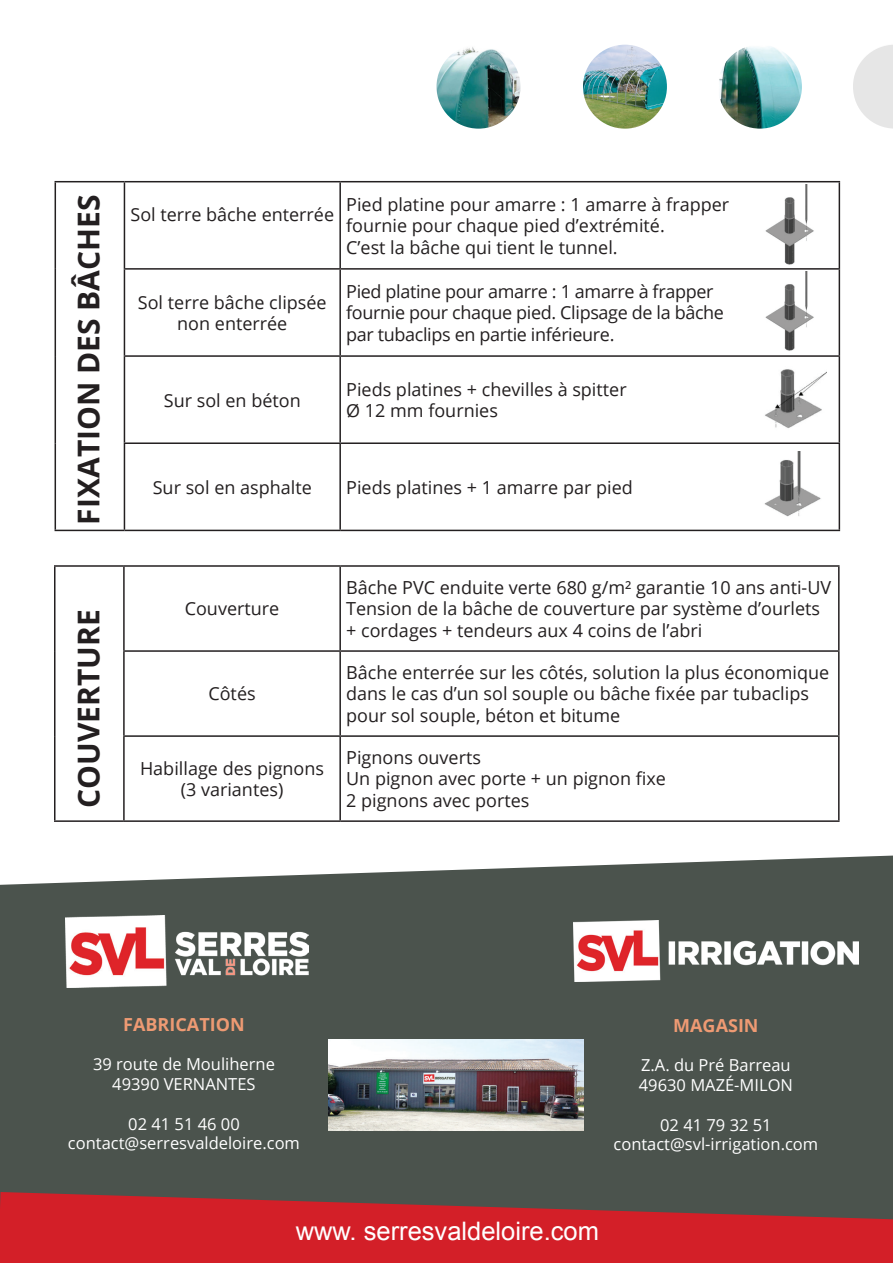
<style>
.page{position:relative;width:893px;height:1263px;background:#fff}
.page>*{position:absolute;margin:0;border:0;box-sizing:border-box;transform-origin:0 0}
.t1{font:700 30px "Open Sans";color:#231f20}
.t2{font:25.5px "Arial";color:#fff}
.t3{font:18px/21.6px "Open Sans";color:#231f20}
.t4{font:18px/21.6px "Open Sans";letter-spacing:-.02em;color:#231f20}
.t5{font:700 18px "Open Sans";color:#ee9a73}
.t6{font:16.5px/19.8px "Open Sans";color:#fff;text-align:center}
</style>
<div class="page">
<svg style="left:125px;top:182px;width:714px;height:348px"></svg>
<hr style="left:55px;top:181px;width:69px;height:1px;background:#231f20">
<hr style="left:55px;top:182px;width:1px;height:87px;background:#231f20">
<hr style="left:55px;top:269px;width:1px;height:87px;background:#231f20">
<hr style="left:55px;top:356px;width:1px;height:87px;background:#231f20">
<hr style="left:124px;top:355px;width:216px;height:2px;background:#231f20">
<hr style="left:340px;top:355px;width:500px;height:2px;background:#231f20">
<hr style="left:55px;top:443px;width:1px;height:87px;background:#231f20">
<hr style="left:124px;top:442px;width:216px;height:2px;background:#231f20">
<hr style="left:340px;top:442px;width:500px;height:2px;background:#231f20">
<hr style="left:55px;top:530px;width:69px;height:1px;background:#231f20">
<hr style="left:124px;top:530px;width:216px;height:1px;background:#231f20">
<hr style="left:340px;top:530px;width:500px;height:1px;background:#231f20">
<hr style="left:124px;top:182px;width:1px;height:86px;background:#231f20">
<hr style="left:124px;top:270px;width:1px;height:85px;background:#231f20">
<hr style="left:124px;top:357px;width:1px;height:85px;background:#231f20">
<hr style="left:124px;top:444px;width:1px;height:86px;background:#231f20">
<hr style="left:124px;top:181px;width:216px;height:1px;background:#231f20">
<hr style="left:340px;top:181px;width:500px;height:1px;background:#231f20">
<hr style="left:339px;top:182px;width:2px;height:86px;background:#231f20">
<hr style="left:339px;top:270px;width:2px;height:85px;background:#231f20">
<hr style="left:339px;top:357px;width:2px;height:85px;background:#231f20">
<hr style="left:339px;top:444px;width:2px;height:86px;background:#231f20">
<hr style="left:839px;top:182px;width:1px;height:86px;background:#231f20">
<hr style="left:839px;top:270px;width:1px;height:85px;background:#231f20">
<hr style="left:839px;top:357px;width:1px;height:85px;background:#231f20">
<hr style="left:839px;top:444px;width:1px;height:86px;background:#231f20">
<hr style="left:124px;top:268px;width:216px;height:2px;background:#231f20">
<hr style="left:340px;top:268px;width:500px;height:2px;background:#231f20">
<img style="left:583px;top:45px;width:84px;height:84px;border-radius:42px">
<img style="left:436px;top:45px;width:84px;height:84px;border-radius:42px">
<div style="left:0;top:857px;width:893px;height:291px;background:#4b534d"></div>
<img style="left:718px;top:45px;width:84px;height:84px;border-radius:42px">
<div style="left:0;top:1219px;width:875px;height:44px;background:#d31f28"></div>
<img style="left:328px;top:1039px;width:256px;height:92px">
<img style="left:573px;top:921px;width:285px;height:61px">
<img style="left:65px;top:916px;width:244px;height:71px">
<img style="left:761px;top:184px;width:57px;height:84px">
<hr style="left:54px;top:565px;width:70px;height:2px;background:#231f20">
<hr style="left:54px;top:567px;width:2px;height:84px;background:#231f20">
<hr style="left:54px;top:651px;width:2px;height:85px;background:#231f20">
<hr style="left:54px;top:736px;width:2px;height:84px;background:#231f20">
<hr style="left:123px;top:735px;width:217px;height:2px;background:#231f20">
<hr style="left:340px;top:735px;width:500px;height:2px;background:#231f20">
<hr style="left:54px;top:820px;width:70px;height:2px;background:#231f20">
<hr style="left:124px;top:820px;width:216px;height:2px;background:#231f20">
<hr style="left:340px;top:820px;width:500px;height:2px;background:#231f20">
<hr style="left:123px;top:567px;width:2px;height:83px;background:#231f20">
<hr style="left:123px;top:652px;width:2px;height:83px;background:#231f20">
<hr style="left:123px;top:737px;width:2px;height:83px;background:#231f20">
<hr style="left:124px;top:565px;width:216px;height:2px;background:#231f20">
<hr style="left:340px;top:565px;width:500px;height:2px;background:#231f20">
<hr style="left:339px;top:567px;width:2px;height:83px;background:#231f20">
<hr style="left:339px;top:652px;width:2px;height:83px;background:#231f20">
<hr style="left:339px;top:737px;width:2px;height:83px;background:#231f20">
<hr style="left:838px;top:567px;width:2px;height:83px;background:#231f20">
<hr style="left:838px;top:652px;width:2px;height:83px;background:#231f20">
<hr style="left:838px;top:737px;width:2px;height:83px;background:#231f20">
<hr style="left:123px;top:650px;width:217px;height:2px;background:#231f20">
<hr style="left:340px;top:650px;width:500px;height:2px;background:#231f20">
<img style="left:761px;top:271px;width:57px;height:82px">
<img style="left:753px;top:364px;width:73px;height:71px">
<img style="left:753px;top:452px;width:72px;height:71px">
<svg style="left:875px;top:1219px;width:18px;height:44px"></svg>
<svg style="left:0;top:1148px;width:893px;height:71px;background:#644946"></svg>
<svg style="left:853px;top:45px;width:40px;height:84px"></svg>
<h1 class="t1" style="left:67px;top:524px;width:332px;rotate:-90deg">FIXATION DES BÂCHES</h1>
<h1 class="t1" style="left:67px;top:808px;width:200px;rotate:-90deg">COUVERTURE</h1>
<p class="t3" style="left:130px;top:204px;width:205px">Sol terre bâche enterrée</p>
<p class="t3" style="left:346px;top:193px;width:385px">Pied platine pour amarre : 1 amarre à frapper fournie pour chaque pied d’extrémité.<br>C’est la bâche qui tient le tunnel.</p>
<p class="t3" style="left:138px;top:291px;width:190px;text-align:center">Sol terre bâche clipsée non enterrée</p>
<p class="t4" style="left:346px;top:280px;width:379px">Pied platine pour amarre : 1 amarre à frapper fournie pour chaque pied. Clipsage de la bâche par tubaclips en partie inférieure.</p>
<p class="t3" style="left:164px;top:389px;width:138px">Sur sol en béton</p>
<p class="t3" style="left:346px;top:378px;width:282px">Pieds platines + chevilles à spitter<br>Ø 12 mm fournies</p>
<p class="t3" style="left:153px;top:476px;width:161px">Sur sol en asphalte</p>
<p class="t3" style="left:346px;top:476px;width:288px">Pieds platines + 1 amarre par pied</p>
<p class="t3" style="left:185px;top:598px;width:96px">Couverture</p>
<p class="t3" style="left:208px;top:683px;width:49px">Côtés</p>
<p class="t3" style="left:346px;top:576px;width:487px">Bâche PVC enduite verte 680 g/m² garantie 10 ans anti-UV<br>Tension de la bâche de couverture par système d’ourlets + cordages + tendeurs aux 4 coins de l’abri</p>
<p class="t3" style="left:346px;top:661px;width:485px">Bâche enterrée sur les côtés, solution la plus économique dans le cas d’un sol souple ou bâche fixée par tubaclips pour sol souple, béton et bitume</p>
<p class="t3" style="left:140px;top:757px;width:186px;text-align:center">Habillage des pignons (3 variantes)</p>
<p class="t3" style="left:346px;top:746px;width:321px">Pignons ouverts<br>Un pignon avec porte + un pignon fixe</p>
<p class="t3" style="left:346px;top:789px;width:185px">2 pignons avec portes</p>
<p class="t5" style="left:123px;top:1011px;width:123px">FABRICATION</p>
<p class="t6" style="left:93px;top:1054px;width:183px">39 route de Mouliherne<br>49390 VERNANTES</p>
<p class="t6" style="left:68px;top:1113px;width:234px">02 41 51 46 00 contact@serresvaldeloire.com</p>
<p class="t5" style="left:673px;top:1012px;width:87px">MAGASIN</p>
<p class="t6" style="left:639px;top:1055px;width:156px;text-align:left">Z.A. du Pré Barreau<br>49630 MAZÉ-MILON</p>
<p class="t6" style="left:613px;top:1114px;width:206px">02 41 79 32 51 contact@svl-irrigation.com</p>
<h2 class="t2" style="left:296px;top:1214px;width:305px">www. serresvaldeloire.com</h2>
</div>
